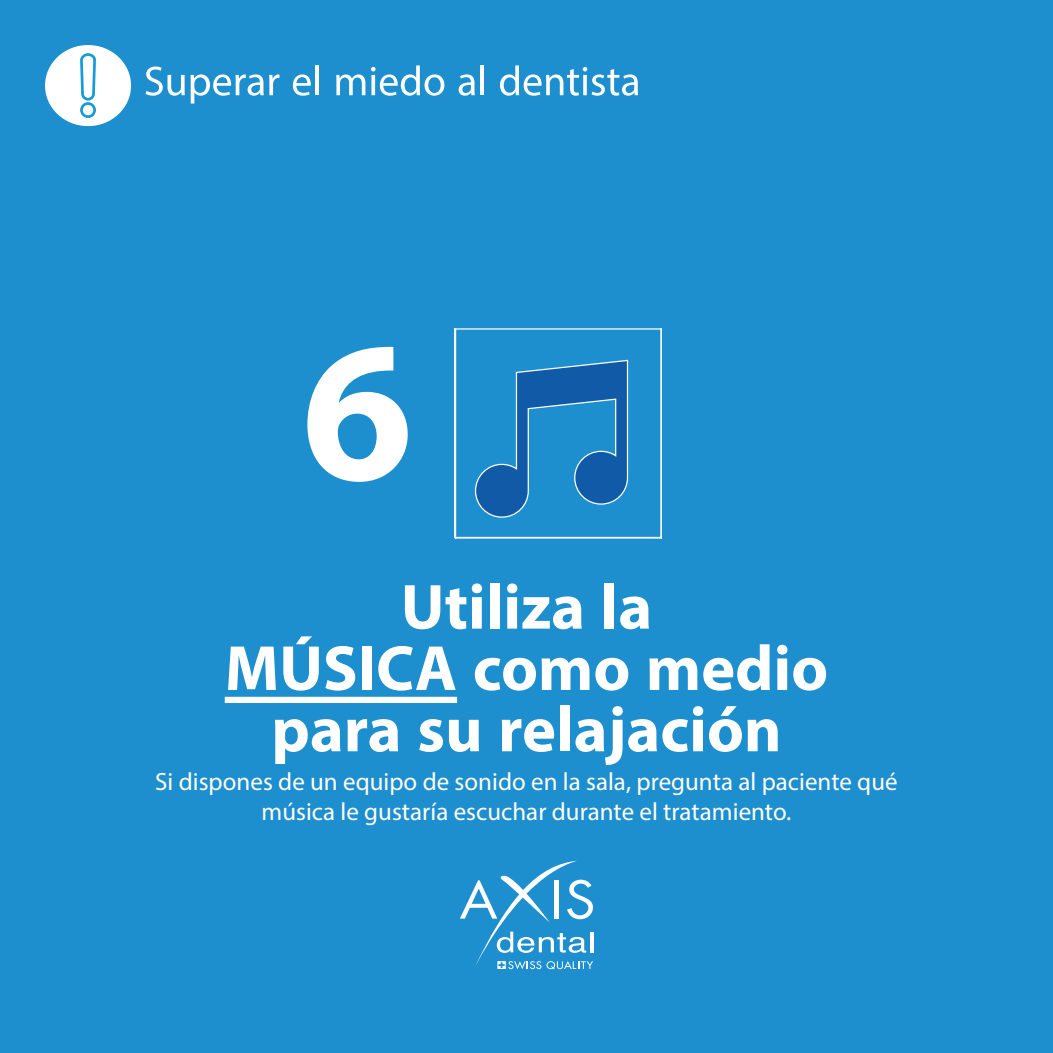
<style>
.page{position:relative;width:1053px;height:1053px;background:#fff}
.page>*{position:absolute;margin:0;border:0;box-sizing:border-box;transform-origin:0 0}
.t1{font:700 201.25px "Myriad Hebrew";color:#fff}
.t2{font:700 90px "Myriad Arabic";color:#fff}
.t3{font:58.75px "Myriad Arabic";color:#fff}
.t4{font:25px/30px "Myriad Pro";color:#fff;text-align:center}
</style>
<div class="page">
<div style="left:0;top:0;width:1052px;height:1052px;background:#1d8ece"></div>
<div style="left:45px;top:45px;width:86px;height:81px;background:#fff;border-radius:50%"></div>
<svg style="left:460px;top:860px;width:133px;height:109px"></svg>
<svg style="left:80px;top:53px;width:16px;height:65px"></svg>
<div style="left:225px;top:696px;width:232px;height:7px;background:#fff"></div>
<svg style="left:455px;top:328px;width:206px;height:210px"></svg>
<h3 class="t3" style="left:144px;top:41px;width:498px">Superar el miedo al dentista</h3>
<h1 class="t1" style="left:301px;top:299px;width:113px">6</h1>
<h2 class="t2" style="left:401px;top:545px;width:253px">Utiliza la</h2>
<h2 class="t2" style="left:225px;top:606px;width:605px">MÚSICA como medio</h2>
<h2 class="t2" style="left:271px;top:667px;width:511px">para su relajación</h2>
<p class="t4" style="left:155px;top:766px;width:743px">Si dispones de un equipo de sonido en la sala, pregunta al paciente qué música le gustaría escuchar durante el tratamiento.</p>
</div>
